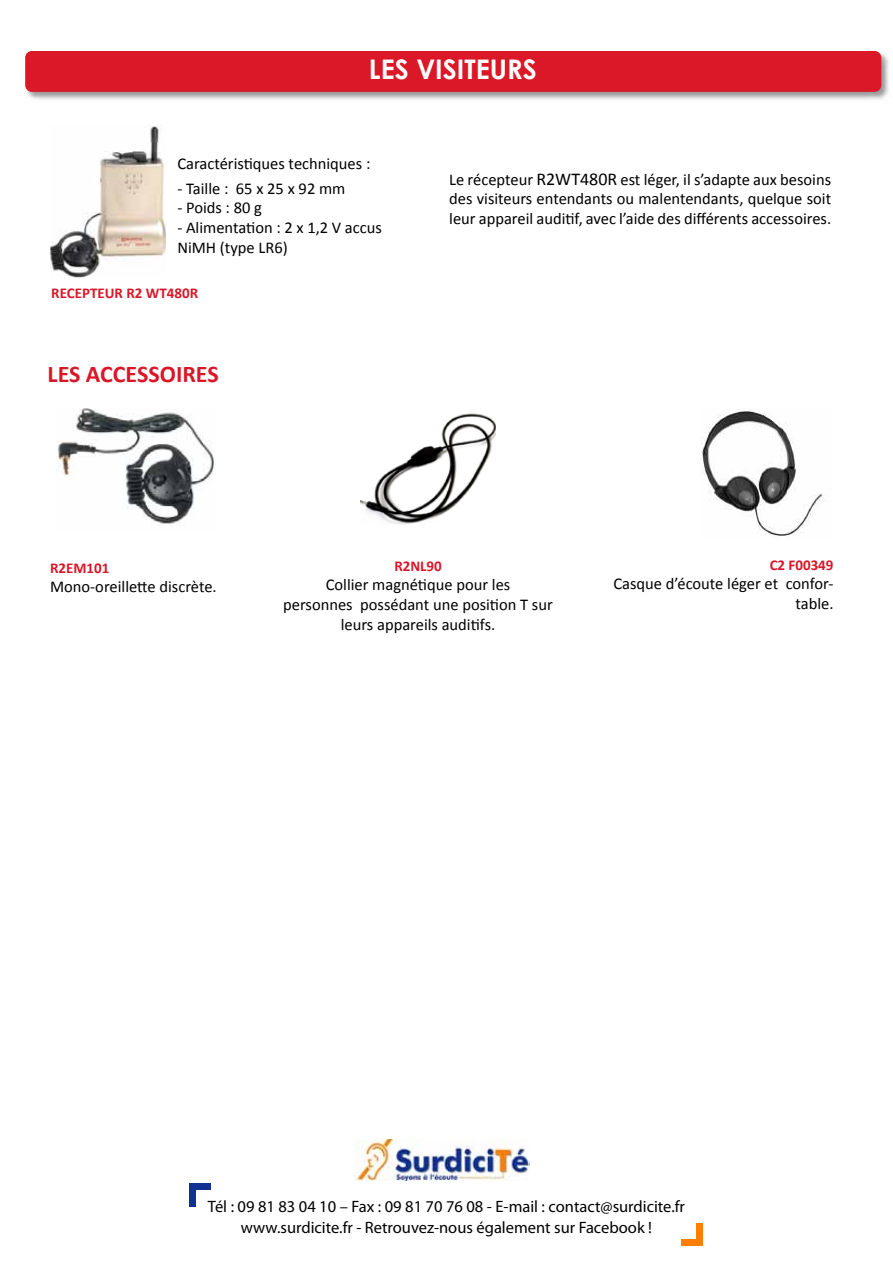
<style>
.page{position:relative;width:893px;height:1263px;background:#fff}
.page>*{position:absolute;margin:0;border:0;box-sizing:border-box;transform-origin:0 0}
.t1{font:700 27px "Century Gothic";color:#fff}
.t2{font:700 24px "Calibri";color:#da1728}
.t3{font:16.5px/19.8px "Calibri";color:#000;text-align:justify}
.t4{font:16.5px/21.6px "Myriad Pro";color:#000;text-align:center}
.t5{font:700 15px "Calibri";color:#da1728}
.s1{font-size:18px}
</style>
<div class="page">
<img style="left:27px;top:53px;width:862px;height:47px">
<div style="left:25px;top:51px;width:856px;height:41px;background:#db1828"></div>
<img style="left:50px;top:126px;width:116px;height:152px">
<img style="left:57px;top:408px;width:157px;height:116px">
<img style="left:360px;top:413px;width:136px;height:111px">
<img style="left:701px;top:409px;width:127px;height:127px">
<img style="left:354px;top:1139px;width:176px;height:42px">
<div style="left:189px;top:1183px;width:22px;height:7px;background:#113092"></div>
<div style="left:189px;top:1185px;width:7px;height:22px;background:#113092"></div>
<div style="left:696px;top:1223px;width:7px;height:21px;background:#ff7f06"></div>
<div style="left:681px;top:1239px;width:22px;height:6px;background:#ff7f06"></div>
<h1 class="t1" style="left:369px;top:49px;width:169px">LES VISITEURS</h1>
<p class="t3" style="left:177px;top:153px;width:195px">Caractéristiques techniques :</p>
<p class="t3" style="left:177px;top:177px;width:170px">- Taille : 65 x 25 x 92 mm</p>
<p class="t3" style="left:177px;top:197px;width:86px">- Poids : 80 g</p>
<p class="t3" style="left:177px;top:217px;width:206px">- Alimentation : 2 x 1,2 V accus<br>NiMH (type LR6)</p>
<p class="t5" style="left:51px;top:283px;width:148px">RECEPTEUR R2 WT480R</p>
<h2 class="t2" style="left:48px;top:359px;width:173px">LES ACCESSOIRES</h2>
<p class="t3" style="left:449px;top:168px;width:383px">Le récepteur <span class="s1">R2WT480R</span> est léger, il s’adapte aux besoins des visiteurs entendants ou malentendants, quelque soit leur appareil auditif, avec l’aide des différents accessoires.</p>
<p class="t5" style="left:50px;top:558px;width:61px">R2EM101</p>
<p class="t3" style="left:50px;top:576px;width:168px">Mono-oreillette discrète.</p>
<p class="t5" style="left:394px;top:556px;width:49px">R2NL90</p>
<p class="t3" style="left:283px;top:574px;width:271px;text-align:center">Collier magnétique pour les<br>personnes possédant une position T sur leurs appareils auditifs.</p>
<p class="t5" style="left:770px;top:555px;width:65px">C2 F00349</p>
<p class="t3" style="left:613px;top:573px;width:222px;text-align:right">Casque d’écoute léger et confor&shy;table.</p>
<p class="t4" style="left:208px;top:1195px;width:478px">Tél : 09 81 83 04 10 – Fax : 09 81 70 76 08 - E-mail : contact@surdicite.fr www.surdicite.fr - Retrouvez-nous également sur Facebook !</p>
</div>
